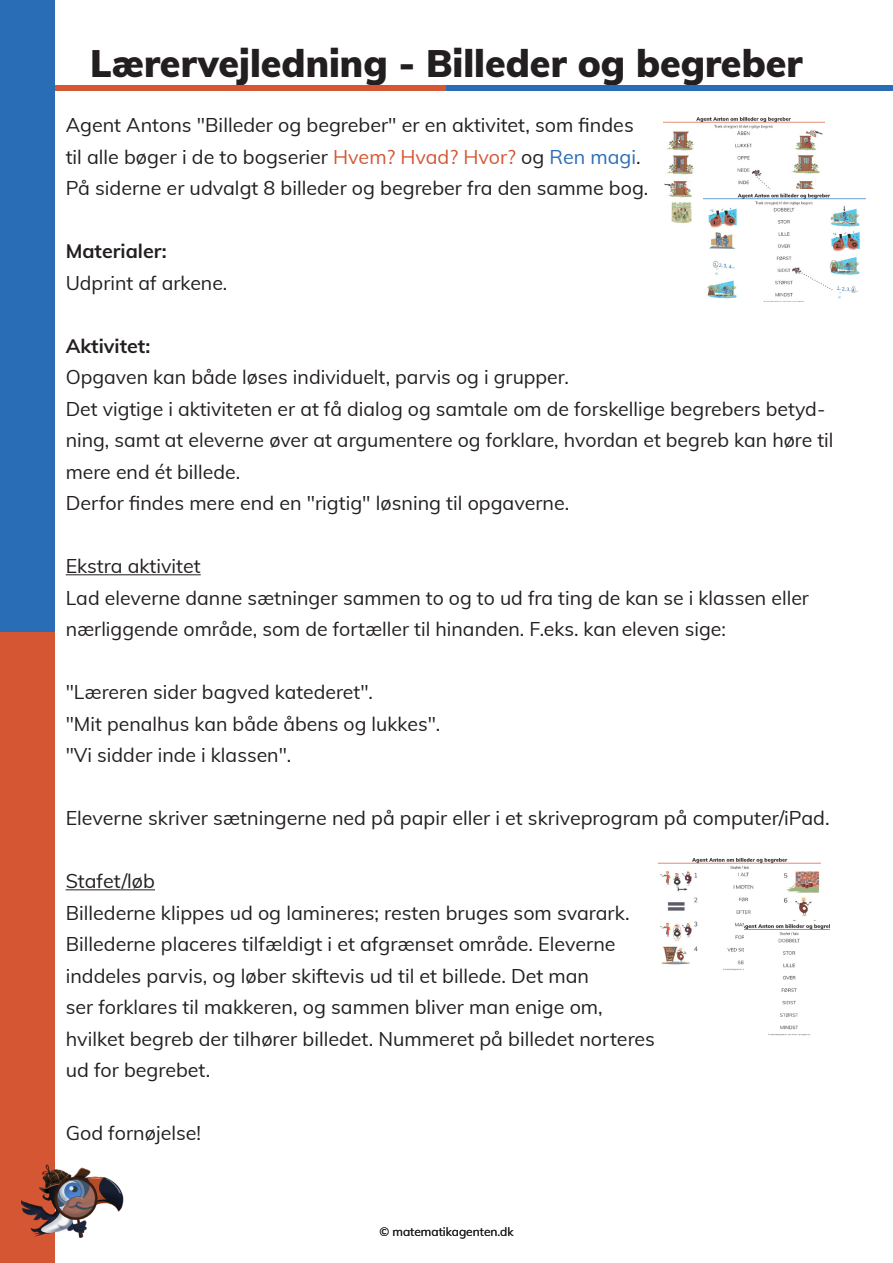
<style>
.page{position:relative;width:893px;height:1263px;background:#fff}
.page>*{position:absolute;margin:0;border:0;box-sizing:border-box;transform-origin:0 0}
.t1{font:900 37.5px "Muli";color:#231f20}
.t2{font:19.5px/31.5px "Muli";color:#231f20}
.t3{font:700 19.5px "Muli";color:#231f20}
.t4{font:12px "Muli";color:#231f20}
.s1{color:#d55633}
.s2{color:#296db6}
</style>
<div class="page">
<div style="left:0;top:85px;width:446px;height:5px;background:#d55633"></div>
<div style="left:446px;top:85px;width:447px;height:5px;background:#296db6"></div>
<div style="left:0;top:631px;width:54px;height:632px;background:#d55633"></div>
<div style="left:0;top:0;width:54px;height:631px;background:#296db6"></div>
<img style="left:21px;top:1150px;width:103px;height:101px">
<hr style="left:66px;top:574px;width:135px;height:1px;background:#231f20">
<hr style="left:66px;top:889px;width:89px;height:1px;background:#231f20">
<img style="left:663px;top:116px;width:162px;height:108px">
<img style="left:704px;top:189px;width:161px;height:113px">
<img style="left:659px;top:859px;width:161px;height:112px">
<img style="left:745px;top:922px;width:85px;height:114px">
<h1 class="t1" style="left:90px;top:36px;width:714px">Lærervejledning - Billeder og begreber</h1>
<p class="t2" style="left:66px;top:109px;width:570px">Agent Antons "Billeder og begreber" er en aktivitet, som findes</p>
<p class="t2" style="left:66px;top:140px;width:577px">til alle bøger i de to bogserier <span class="s1">Hvem? Hvad? Hvor?</span> og <span class="s2">Ren magi</span>.</p>
<p class="t2" style="left:66px;top:172px;width:584px">På siderne er udvalgt 8 billeder og begreber fra den samme bog.</p>
<p class="t3" style="left:66px;top:237px;width:103px">Materialer:</p>
<p class="t2" style="left:66px;top:266px;width:163px">Udprint af arkene.</p>
<p class="t3" style="left:66px;top:332px;width:86px">Aktivitet:</p>
<p class="t2" style="left:66px;top:361px;width:505px">Opgaven kan både løses individuelt, parvis og i grupper.</p>
<p class="t2" style="left:66px;top:392px;width:769px">Det vigtige i aktiviteten er at få dialog og samtale om de forskellige begrebers betyd&shy;ning, samt at eleverne øver at argumentere og forklare, hvordan et begreb kan høre til mere end ét billede.</p>
<p class="t2" style="left:66px;top:487px;width:505px">Derfor findes mere end en "rigtig" løsning til opgaverne.</p>
<p class="t2" style="left:66px;top:550px;width:137px">Ekstra aktivitet</p>
<p class="t2" style="left:66px;top:581px;width:745px">Lad eleverne danne sætninger sammen to og to ud fra ting de kan se i klassen eller nærliggende område, som de fortæller til hinanden. F.eks. kan eleven sige:</p>
<p class="t2" style="left:66px;top:676px;width:309px">"Læreren sider bagved katederet".</p>
<p class="t2" style="left:66px;top:707px;width:376px">"Mit penalhus kan både åbens og lukkes".</p>
<p class="t2" style="left:66px;top:739px;width:227px">"Vi sidder inde i klassen".</p>
<p class="t2" style="left:66px;top:802px;width:765px">Eleverne skriver sætningerne ned på papir eller i et skriveprogram på computer/iPad.</p>
<p class="t2" style="left:66px;top:865px;width:91px">Stafet/løb</p>
<p class="t2" style="left:66px;top:896px;width:565px">Billederne klippes ud og lamineres; resten bruges som svarark.</p>
<p class="t2" style="left:66px;top:928px;width:551px">Billederne placeres tilfældigt i et afgrænset område. Eleverne</p>
<p class="t2" style="left:66px;top:959px;width:525px">inddeles parvis, og løber skiftevis ud til et billede. Det man</p>
<p class="t2" style="left:66px;top:991px;width:539px">ser forklares til makkeren, og sammen bliver man enige om,</p>
<p class="t2" style="left:66px;top:1022px;width:591px">hvilket begreb der tilhører billedet. Nummeret på billedet norteres</p>
<p class="t2" style="left:66px;top:1054px;width:146px">ud for begrebet.</p>
<p class="t2" style="left:66px;top:1117px;width:137px">God fornøjelse!</p>
<p class="t4" style="left:379px;top:1223px;width:136px">© matematikagenten.dk</p>
</div>
